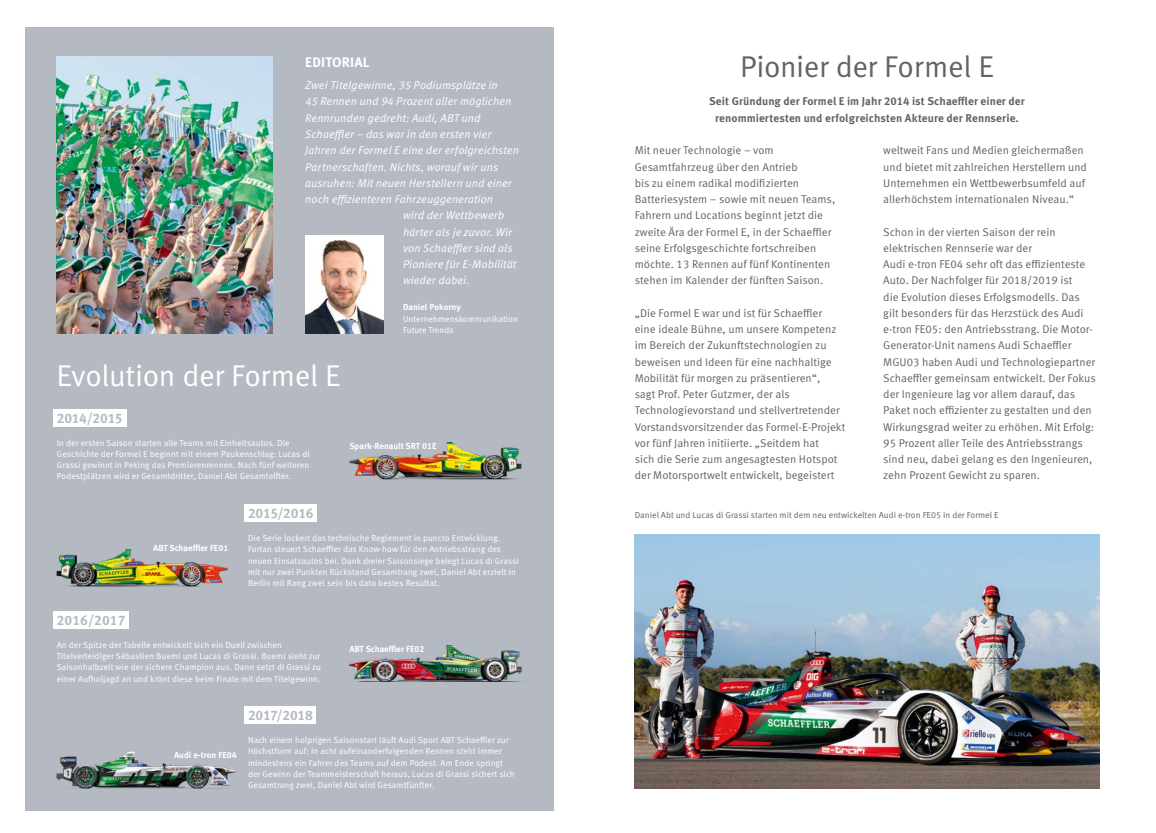
<style>
.page{position:relative;width:1156px;height:833px;background:#fff}
.page>*{position:absolute;margin:0;border:0;box-sizing:border-box;transform-origin:0 0}
.ÜS1{font:30px "Schaeffler Meta";letter-spacing:-.015em;color:#fff}
.ÜS1-2{font:30px "Schaeffler Meta";letter-spacing:-.015em;color:#636362}
.Überschrift_Balken{font:700 13.75px "Schaeffler Meta";letter-spacing:-.02em;color:#b5bac2}
.Überschrift_Balken-2{font:700 13.75px "Schaeffler Meta";color:#b5bac2}
.Überschrift_Balken-3{font:700 13.75px "Schaeffler Meta";letter-spacing:.01em;color:#fff}
.Text{font:11.25px/16.2px "Schaeffler Meta";color:#636362}
.Editorial{font:italic 11.25px "Schaeffler Meta";letter-spacing:.005em;color:#fff}
.Vorspann{font:700 11.25px/16.2px "Schaeffler Meta";letter-spacing:.005em;color:#636362;text-align:center}
.Text_klein{font:8.75px/11.2px "Schaeffler Meta";letter-spacing:.005em;color:#fff}
.Text_klein-2{font:700 8.75px "Schaeffler Meta";color:#fff}
.Text_klein-3{font:8.75px "Schaeffler Meta";color:#636362}
</style>
<div class="page">
<div style="left:25px;top:27px;width:528px;height:783px;background:#b5bac2"></div>
<img style="left:57px;top:57px;width:216px;height:276px">
<img style="left:634px;top:534px;width:464px;height:254px">
<img style="left:349px;top:443px;width:173px;height:36px">
<div style="left:53px;top:409px;width:73px;height:17px;background:#fff"></div>
<img style="left:56px;top:549px;width:172px;height:37px">
<div style="left:244px;top:504px;width:73px;height:18px;background:#fff"></div>
<img style="left:349px;top:645px;width:173px;height:36px">
<div style="left:53px;top:611px;width:76px;height:17px;background:#fff"></div>
<img style="left:56px;top:751px;width:181px;height:37px">
<div style="left:244px;top:706px;width:72px;height:18px;background:#fff"></div>
<img style="left:305px;top:235px;width:78px;height:98px">
<p class="Überschrift_Balken-3" style="left:305px;top:54px;width:65px">EDITORIAL</p>
<p class="Editorial" style="left:305px;top:79px;width:194px">Zwei Titelgewinne, 35 Podiumsplätze in</p>
<p class="Editorial" style="left:305px;top:95px;width:208px">45 Rennen und 94 Prozent aller möglichen</p>
<p class="Editorial" style="left:305px;top:111px;width:177px">Rennrunden gedreht: Audi, ABT und</p>
<p class="Editorial" style="left:305px;top:127px;width:188px">Schaeffler – das war in den ersten vier</p>
<p class="Editorial" style="left:305px;top:144px;width:215px">Jahren der Formel E eine der erfolgreichsten</p>
<p class="Editorial" style="left:305px;top:160px;width:194px">Partnerschaften. Nichts, worauf wir uns</p>
<p class="Editorial" style="left:305px;top:176px;width:208px">ausruhen: Mit neuen Herstellern und einer</p>
<p class="Editorial" style="left:305px;top:192px;width:189px">noch effizienteren Fahrzeuggeneration</p>
<p class="Editorial" style="left:403px;top:209px;width:103px">wird der Wettbewerb</p>
<p class="Editorial" style="left:403px;top:225px;width:111px">härter als je zuvor. Wir</p>
<p class="Editorial" style="left:403px;top:241px;width:111px">von Schaeffler sind als</p>
<p class="Editorial" style="left:403px;top:257px;width:115px">Pioniere für E-Mobilität</p>
<p class="Editorial" style="left:403px;top:274px;width:68px">wieder dabei.</p>
<p class="Text_klein-2" style="left:403px;top:302px;width:59px">Daniel Pokorny</p>
<p class="Text_klein" style="left:403px;top:313px;width:116px">Unternehmenskommunikation<br>Future Trends</p>
<p class="ÜS1" style="left:57px;top:358px;width:285px">Evolution der Formel E</p>
<p class="Überschrift_Balken" style="left:57px;top:409px;width:68px">2014/2015</p>
<p class="Text_klein" style="left:57px;top:437px;width:254px">In der ersten Saison starten alle Teams mit Einheitsautos. Die Geschichte der Formel E beginnt mit einem Paukenschlag: Lucas di Grassi gewinnt in Peking das Premierenrennen. Nach fünf weiteren Podestplätzen wird er Gesamtdritter, Daniel Abt Gesamtelfter.</p>
<p class="Text_klein-2" style="left:349px;top:441px;width:88px">Spark-Renault SRT 01E</p>
<p class="Überschrift_Balken" style="left:248px;top:505px;width:67px">2015/2016</p>
<p class="Überschrift_Balken-2" style="left:57px;top:611px;width:70px">2016/2017</p>
<p class="Text_klein-2" style="left:153px;top:542px;width:77px">ABT Schaeffler FE01</p>
<p class="Text_klein" style="left:248px;top:532px;width:272px">Die Serie lockert das technische Reglement in puncto Entwicklung.<br>Fortan steuert Schaeffler das Know-how für den Antriebsstrang des neuen Einsatzautos bei. Dank dreier Saisonsiege belegt Lucas di Grassi mit nur zwei Punkten Rückstand Gesamtrang zwei, Daniel Abt erzielt in Berlin mit Rang zwei sein bis dato bestes Resultat.</p>
<p class="Text_klein" style="left:57px;top:639px;width:266px">An der Spitze der Tabelle entwickelt sich ein Duell zwischen Titelverteidiger Sébastien Buemi und Lucas di Grassi. Buemi sieht zur Saisonhalbzeit wie der sichere Champion aus. Dann setzt di Grassi zu einer Aufholjagd an und krönt diese beim Finale mit dem Titelgewinn.</p>
<p class="Überschrift_Balken" style="left:248px;top:707px;width:66px">2017/2018</p>
<p class="Text_klein-2" style="left:349px;top:643px;width:77px">ABT Schaeffler FE02</p>
<p class="Text_klein-2" style="left:174px;top:749px;width:64px">Audi e-tron FE04</p>
<p class="Text_klein" style="left:248px;top:734px;width:268px">Nach einem holprigen Saisonstart läuft Audi Sport ABT Schaeffler zur Höchstform auf: In acht aufeinanderfolgenden Rennen steht immer mindestens ein Fahrer des Teams auf dem Podest. Am Ende springt der Gewinn der Teammeisterschaft heraus, Lucas di Grassi sichert sich Gesamtrang zwei, Daniel Abt wird Gesamtfünfter.</p>
<p class="ÜS1-2" style="left:739px;top:49px;width:255px">Pionier der Formel E</p>
<p class="Vorspann" style="left:709px;top:94px;width:317px">Seit Gründung der Formel E im Jahr 2014 ist Schaeffler einer der renommiertesten und erfolgreichsten Akteure der Rennserie.</p>
<p class="Text" style="left:634px;top:142px;width:202px">Mit neuer Technologie – vom Gesamtfahrzeug über den Antrieb<br>bis zu einem radikal modifizierten Batteriesystem – sowie mit neuen Teams, Fahrern und Locations beginnt jetzt die zweite Ära der Formel E, in der Schaeffler seine Erfolgsgeschichte fortschreiben möchte. 13 Rennen auf fünf Kontinenten stehen im Kalender der fünften Saison.</p>
<p class="Text" style="left:634px;top:305px;width:212px">„Die Formel E war und ist für Schaeffler eine ideale Bühne, um unsere Kompetenz im Bereich der Zukunftstechnologien zu beweisen und Ideen für eine nachhaltige Mobilität für morgen zu präsentieren“,<br>sagt Prof. Peter Gutzmer, der als Technologievorstand und stellvertretender Vorstandsvorsitzender das Formel-E-Projekt vor fünf Jahren initiierte. „Seitdem hat<br>sich die Serie zum angesagtesten Hotspot der Motorsportwelt entwickelt, begeistert</p>
<p class="Text" style="left:883px;top:142px;width:205px">weltweit Fans und Medien gleichermaßen und bietet mit zahlreichen Herstellern und Unternehmen ein Wettbewerbsumfeld auf allerhöchstem internationalen Niveau.“</p>
<p class="Text" style="left:883px;top:224px;width:214px">Schon in der vierten Saison der rein elektrischen Rennserie war der<br>Audi e-tron FE04 sehr oft das effizienteste Auto. Der Nachfolger für 2018/2019 ist<br>die Evolution dieses Erfolgsmodells. Das gilt besonders für das Herzstück des Audi e-tron FE05: den Antriebsstrang. Die Motor-Generator-Unit namens Audi Schaeffler MGU03 haben Audi und Technologiepartner Schaeffler gemeinsam entwickelt. Der Fokus der Ingenieure lag vor allem darauf, das Paket noch effizienter zu gestalten und den Wirkungsgrad weiter zu erhöhen. Mit Erfolg:<br>95 Prozent aller Teile des Antriebsstrangs sind neu, dabei gelang es den Ingenieuren, zehn Prozent Gewicht zu sparen.</p>
<p class="Text_klein-3" style="left:634px;top:510px;width:365px">Daniel Abt und Lucas di Grassi starten mit dem neu entwickelten Audi e-tron FE05 in der Formel E</p>
</div>
